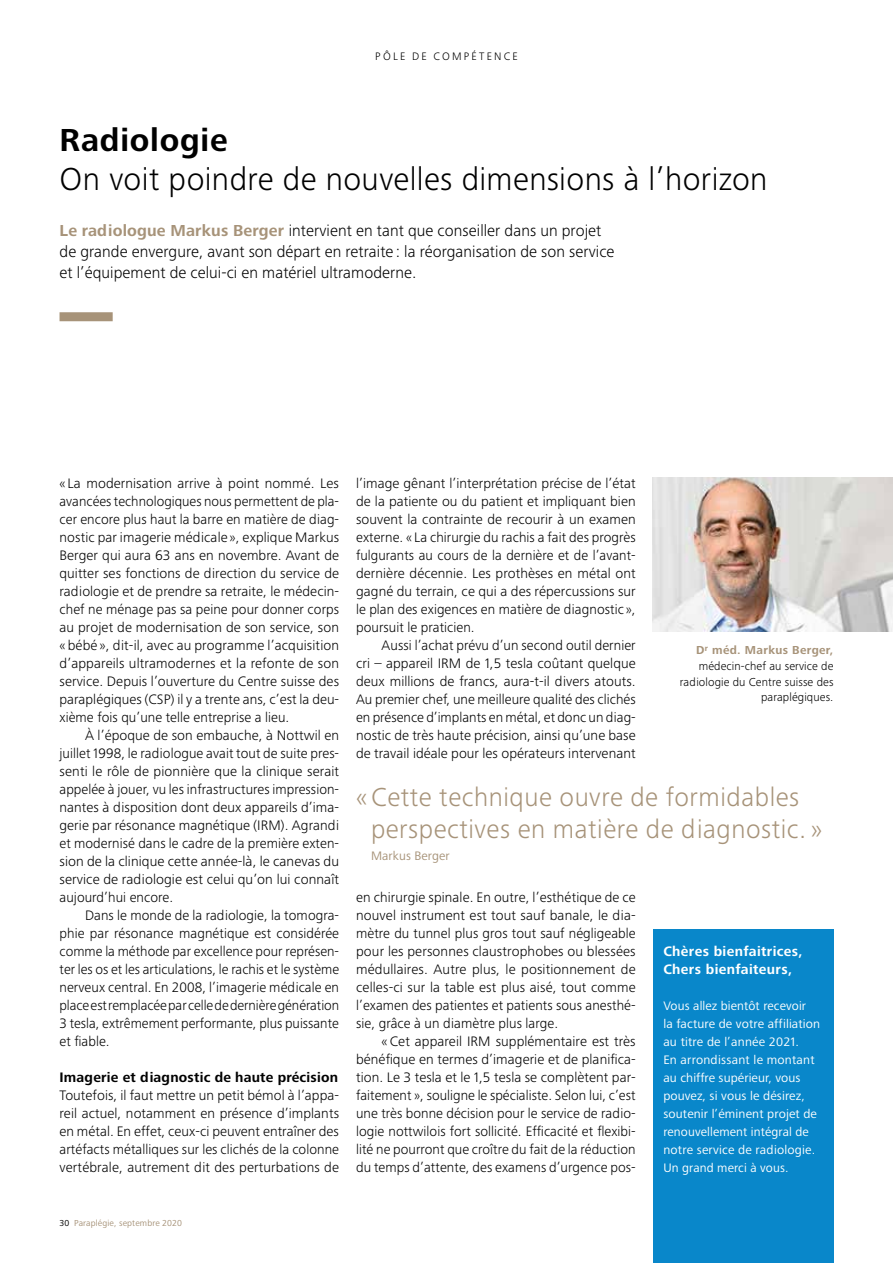
<style>
.page{position:relative;width:893px;height:1263px;background:#fff}
.page>*{position:absolute;margin:0;border:0;box-sizing:border-box;transform-origin:0 0}
.t1{font:300 33px "Frutiger Next Pro";letter-spacing:.01em;color:#000}
.t2{font:700 33px "Frutiger Next Pro";letter-spacing:.025em;color:#000}
.t3{font:300 27px/31.5px "Frutiger Next Pro";letter-spacing:.02em;color:#a79379}
.t4{font:300 16.5px/21px "Frutiger Next Pro";letter-spacing:.005em;color:#000}
.t5{font:300 14.25px/18px "Frutiger Next Pro";letter-spacing:.005em;color:#000;text-align:justify}
.t6{font:700 14.25px/18px "Frutiger Next Pro";letter-spacing:.025em;color:#fff}
.t7{font:700 14.25px "Frutiger Next Pro";letter-spacing:.015em;color:#000}
.t8{font:12.75px/18px "Frutiger Next Pro";letter-spacing:.01em;color:#fff}
.t9{font:12.75px "Frutiger Next Pro";letter-spacing:.01em;color:#a79379}
.t10{font:300 12px/15.8px "Frutiger Next Pro";letter-spacing:.01em;color:#000;text-align:right}
.t11{font:300 11.25px "Frutiger Next Pro";letter-spacing:.2em;color:#000}
.t12{font:9px "Frutiger Next Pro";letter-spacing:.015em;color:#a79379}
.s1{font-weight:700;color:#a79379}
.s2{color:#000}
</style>
<div class="page">
<img style="left:653px;top:477px;width:240px;height:154px">
<div style="left:60px;top:312px;width:53px;height:9px;background:#a79379"></div>
<div style="left:653px;top:929px;width:180px;height:334px;background:#0987ca"></div>
<p class="t11" style="left:375px;top:49px;width:144px">PÔLE DE COMPÉTENCE</p>
<h1 class="t2" style="left:60px;top:121px;width:170px">Radiologie</h1>
<h1 class="t1" style="left:60px;top:160px;width:709px">On voit poindre de nouvelles dimensions à l’horizon</h1>
<p class="t4" style="left:60px;top:220px;width:556px"><span class="s1">Le radiologue Markus Berger</span> intervient en tant que conseiller dans un projet de grande envergure, avant son départ en retraite : la réorganisation de son service et l’équipement de celui-ci en matériel ultramoderne.</p>
<p class="t5" style="left:60px;top:474px;width:281px">« La modernisation arrive à point nommé. Les avancées technologiques nous permettent de pla&shy;cer encore plus haut la barre en matière de diag&shy;nostic par imagerie médicale », explique Markus Berger qui aura 63 ans en novembre. Avant de quitter ses fonctions de direction du service de radiologie et de prendre sa retraite, le médecin&shy;chef ne ménage pas sa peine pour donner corps au projet de modernisation de son service, son « bébé », dit-il, avec au programme l’acquisition d’appareils ultramodernes et la refonte de son service. Depuis l’ouverture du Centre suisse des paraplégiques (CSP) il y a trente ans, c’est la deu&shy;xième fois qu’une telle entreprise a lieu.</p>
<p class="t5" style="left:60px;top:726px;width:281px;text-indent:26px">À l’époque de son embauche, à Nottwil en juillet 1998, le radiologue avait tout de suite pres&shy;senti le rôle de pionnière que la clinique serait appelée à jouer, vu les infrastructures impression&shy;nantes à disposition dont deux appareils d’ima&shy;gerie par résonance magnétique (IRM). Agrandi et modernisé dans le cadre de la première exten&shy;sion de la clinique cette année-là, le canevas du service de radiologie est celui qu’on lui connaît aujourd’hui encore.</p>
<p class="t5" style="left:60px;top:906px;width:281px;text-indent:26px">Dans le monde de la radiologie, la tomogra&shy;phie par résonance magnétique est considérée comme la méthode par excellence pour représen&shy;ter les os et les articulations, le rachis et le système nerveux central. En 2008, l’imagerie médicale en place est remplacée par celle de dernière génération 3 tesla, extrêmement performante, plus puissante et fiable.</p>
<p class="t7" style="left:60px;top:1069px;width:280px">Imagerie et diagnostic de haute précision</p>
<p class="t5" style="left:60px;top:1086px;width:281px">Toutefois, il faut mettre un petit bémol à l’appa&shy;reil actuel, notamment en présence d’implants en métal. En effet, ceux-ci peuvent entraîner des artéfacts métalliques sur les clichés de la colonne vertébrale, autrement dit des perturbations de</p>
<p class="t5" style="left:356px;top:474px;width:281px">l’image gênant l’interprétation précise de l’état de la patiente ou du patient et impliquant bien souvent la contrainte de recourir à un examen externe. « La chirurgie du rachis a fait des progrès fulgurants au cours de la dernière et de l’avant&shy;dernière décennie. Les prothèses en métal ont gagné du terrain, ce qui a des répercussions sur le plan des exigences en matière de diagnostic », poursuit le praticien.</p>
<p class="t5" style="left:356px;top:636px;width:281px;text-align:left;text-indent:26px">Aussi l’achat prévu d’un second outil dernier cri – appareil IRM de 1,5 tesla coûtant quelque deux millions de francs, aura-t-il divers atouts.<br>Au premier chef, une meilleure qualité des clichés en présence d’implants en métal, et donc un diag-- nostic de très haute précision, ainsi qu’une base de travail idéale pour les opérateurs intervenant</p>
<p class="t10" style="left:680px;top:642px;width:155px"><span class="s1">D</span><sup>r</sup> <span class="s1">méd. Markus Berger, </span>médecin-chef au service de radiologie du Centre suisse des paraplégiques.</p>
<h2 class="t3" style="left:371px;top:781px;width:453px;text-indent:-15px">«Cette technique ouvre de formidables perspectives en matière de diagnostic. »</h2>
<p class="t9" style="left:371px;top:848px;width:80px">Markus Berger</p>
<p class="t5" style="left:356px;top:888px;width:281px">en chirurgie spinale. En outre, l’esthétique de ce nouvel instrument est tout sauf banale, le dia&shy;mètre du tunnel plus gros tout sauf négligeable pour les personnes claustrophobes ou blessées médullaires. Autre plus, le positionnement de celles-ci sur la table est plus aisé, tout comme l’examen des patientes et patients sous anesthé&shy;sie, grâce à un diamètre plus large.</p>
<p class="t5" style="left:356px;top:1032px;width:281px;text-indent:26px">«Cet appareil IRM supplémentaire est très bénéfique en termes d’imagerie et de planifica&shy;tion. Le 3 tesla et le 1,5 tesla se complètent par&shy;faitement », souligne le spécialiste. Selon lui, c’est une très bonne décision pour le service de radio&shy;logie nottwilois fort sollicité. Efficacité et flexibi&shy;lité ne pourront que croître du fait de la réduction du temps d’attente, des examens d’urgence pos-</p>
<p class="t6" style="left:663px;top:942px;width:141px">Chères bienfaitrices,<br>Chers bienfaiteurs,</p>
<p class="t8" style="left:663px;top:997px;width:158px">Vous allez bientôt recevoir<br>la facture de votre affiliation au titre de l’année 2021.<br>En arrondissant le montant au chiffre supérieur, vous pouvez, si vous le désirez, soutenir l’éminent projet de renouvellement intégral de notre service de radiologie.<br>Un grand merci à vous.</p>
<p class="t12" style="left:60px;top:1217px;width:124px"><span class="s2">30</span> Paraplégie, septembre 2020</p>
</div>
